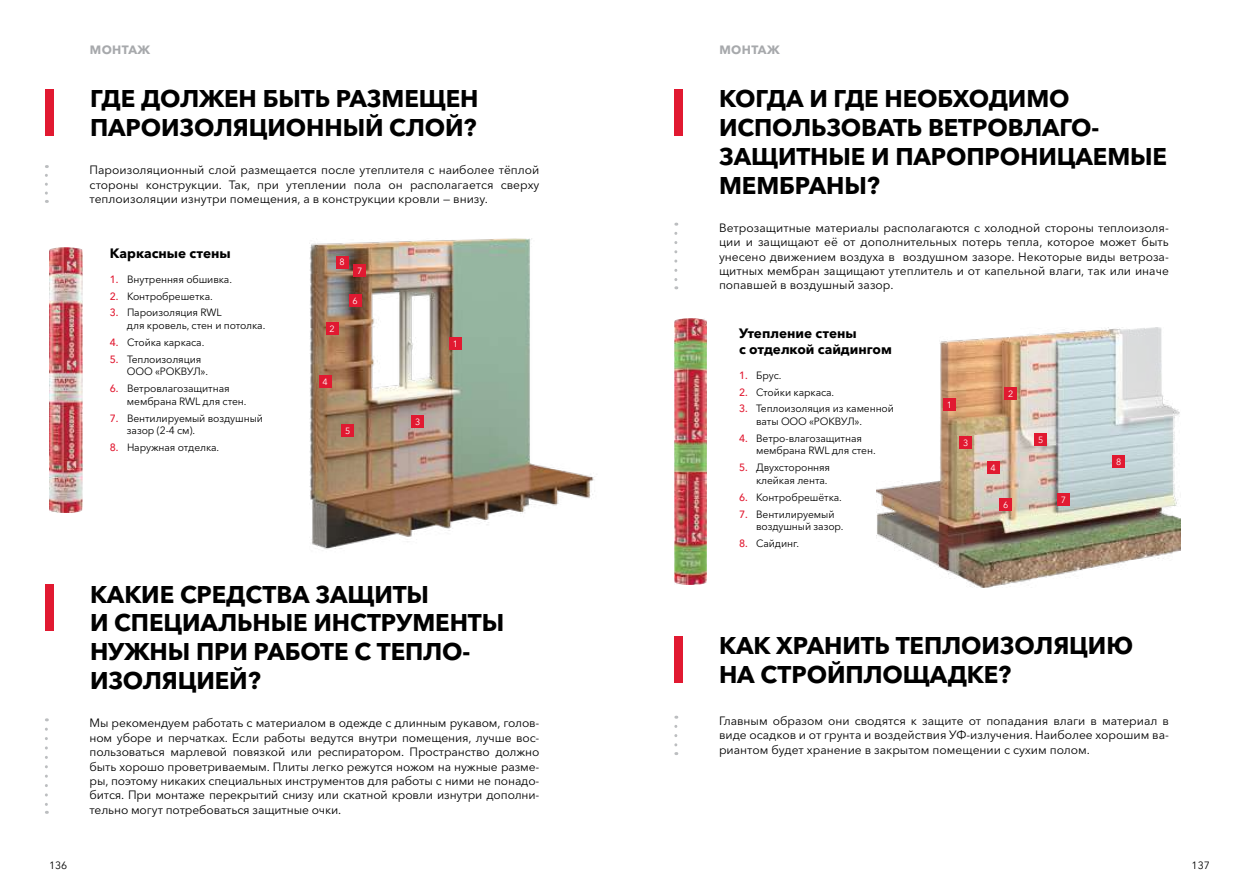
<style>
.page{position:relative;width:1259px;height:893px;background:#fff}
.page>*{position:absolute;margin:0;border:0;box-sizing:border-box;transform-origin:0 0}
.t1{font:700 24px/28.8px "Avenir Next Cyr";letter-spacing:-.005em;color:#000}
.t2{font:700 13.5px/16.2px "Avenir Next Cyr";color:#000}
.t3{font:12px/14.4px "Avenir Next Cyr";color:#000;text-align:justify}
.t4{font:700 12px "Avenir Next Cyr";letter-spacing:.03em;color:#a7a9ac}
.t5{font:10.5px/12.6px "Avenir Next Cyr";letter-spacing:-.01em;color:#000}
.t6{font:9px "Avenir Next Cyr";color:#fff}
.s1{font-weight:500;color:#e11931}
</style>
<div class="page">
<div style="left:45px;top:89px;width:8px;height:47px;background:#e11931"></div>
<svg style="left:45px;top:175px;width:3px;height:28px"></svg>
<div style="left:45px;top:584px;width:8px;height:47px;background:#e11931"></div>
<svg style="left:45px;top:729px;width:3px;height:85px"></svg>
<img style="left:309px;top:238px;width:285px;height:311px">
<div style="left:449px;top:337px;width:13px;height:13px;background:#e11931"></div>
<div style="left:326px;top:322px;width:12px;height:13px;background:#e11931"></div>
<div style="left:336px;top:256px;width:13px;height:12px;background:#e11931"></div>
<div style="left:353px;top:264px;width:13px;height:13px;background:#e11931"></div>
<div style="left:349px;top:294px;width:13px;height:13px;background:#e11931"></div>
<div style="left:319px;top:375px;width:12px;height:13px;background:#e11931"></div>
<div style="left:341px;top:424px;width:13px;height:13px;background:#e11931"></div>
<div style="left:411px;top:415px;width:13px;height:13px;background:#e11931"></div>
<div style="left:674px;top:89px;width:8px;height:47px;background:#e11931"></div>
<svg style="left:674px;top:233px;width:3px;height:56px"></svg>
<div style="left:674px;top:636px;width:8px;height:47px;background:#e11931"></div>
<svg style="left:674px;top:726px;width:3px;height:29px"></svg>
<img style="left:876px;top:327px;width:304px;height:260px">
<div style="left:943px;top:398px;width:12px;height:13px;background:#e11931"></div>
<div style="left:1004px;top:387px;width:13px;height:13px;background:#e11931"></div>
<div style="left:959px;top:436px;width:13px;height:13px;background:#e11931"></div>
<div style="left:1034px;top:433px;width:13px;height:13px;background:#e11931"></div>
<div style="left:987px;top:461px;width:12px;height:13px;background:#e11931"></div>
<div style="left:999px;top:498px;width:13px;height:13px;background:#e11931"></div>
<div style="left:1057px;top:493px;width:13px;height:12px;background:#e11931"></div>
<div style="left:1112px;top:455px;width:13px;height:13px;background:#e11931"></div>
<img style="left:49px;top:247px;width:33px;height:266px">
<img style="left:674px;top:319px;width:33px;height:265px">
<p class="t4" style="left:90px;top:42px;width:62px">МОНТАЖ</p>
<h1 class="t1" style="left:90px;top:84px;width:390px">ГДЕ ДОЛЖЕН БЫТЬ РАЗМЕЩЕН<br>ПАРОИЗОЛЯЦИОННЫЙ СЛОЙ?</h1>
<p class="t3" style="left:90px;top:163px;width:451px">Пароизоляционный слой размещается после утеплителя с наиболее тёплой стороны конструкции. Так, при утеплении пола он располагается сверху теплоизоляции изнутри помещения, а в конструкции кровли — внизу.</p>
<p class="t2" style="left:110px;top:245px;width:122px">Каркасные стены</p>
<p class="t5" style="left:110px;top:273px;width:124px"><span class="s1">1.</span> Внутренняя обшивка.</p>
<p class="t5" style="left:110px;top:290px;width:104px"><span class="s1">2.</span> Контробрешетка.</p>
<p class="t5" style="left:127px;top:306px;width:140px;text-indent:-17px"><span class="s1">3.</span> Пароизоляция RWL<br>для кровель, стен и -потолка.</p>
<p class="t5" style="left:110px;top:336px;width:96px"><span class="s1">4.</span> Стойка каркаса.</p>
<p class="t5" style="left:127px;top:353px;width:83px;text-indent:-17px"><span class="s1">5.</span> Теплоизоляция<br>ООО «РОКВУЛ».</p>
<p class="t5" style="left:127px;top:382px;width:121px;text-indent:-17px"><span class="s1">6.</span> Ветровлагозащитная мембрана RWL для стен.</p>
<p class="t5" style="left:127px;top:412px;width:138px;text-indent:-17px"><span class="s1">7.</span> Вентилируемый воздушный зазор (2-4 см).</p>
<p class="t5" style="left:110px;top:441px;width:111px"><span class="s1">8.</span> Наружная отделка.</p>
<p class="t6" style="left:340px;top:257px;width:7px">8</p>
<p class="t6" style="left:357px;top:265px;width:7px">7</p>
<p class="t6" style="left:329px;top:324px;width:7px">2</p>
<p class="t6" style="left:353px;top:295px;width:7px">6</p>
<p class="t6" style="left:322px;top:377px;width:7px">4</p>
<p class="t6" style="left:345px;top:425px;width:7px">5</p>
<p class="t6" style="left:415px;top:417px;width:7px">3</p>
<p class="t6" style="left:453px;top:339px;width:7px">1</p>
<h1 class="t1" style="left:90px;top:580px;width:416px">КАКИЕ СРЕДСТВА ЗАЩИТЫ<br>И СПЕЦИАЛЬНЫЕ ИНСТРУМЕНТЫ<br>НУЖНЫ ПРИ РАБОТЕ С ТЕПЛО-<br>ИЗОЛЯЦИЕЙ?</h1>
<p class="t3" style="left:90px;top:716px;width:451px">Мы рекомендуем работать с материалом в одежде с длинным рукавом, голов&shy;ном уборе и перчатках. Если работы ведутся внутри помещения, лучше вос&shy;пользоваться марлевой повязкой или респиратором. Пространство должно быть хорошо проветриваемым. Плиты легко режутся ножом на нужные разме&shy;ры, поэтому никаких специальных инструментов для работы с ними не понадо&shy;бится. При монтаже перекрытий снизу или скатной кровли изнутри дополни&shy;тельно могут потребоваться защитные очки.</p>
<p class="t4" style="left:719px;top:42px;width:62px">МОНТАЖ</p>
<h1 class="t1" style="left:719px;top:84px;width:449px">КОГДА И ГДЕ НЕОБХОДИМО<br>ИСПОЛЬЗОВАТЬ ВЕТРОВЛАГО-<br>ЗАЩИТНЫЕ И ПАРОПРОНИЦАЕМЫЕ<br>МЕМБРАНЫ?</h1>
<p class="t3" style="left:719px;top:220px;width:451px">Ветрозащитные материалы располагаются с холодной стороны теплоизоля&shy;ции и защищают её от дополнительных потерь тепла, которое может быть унесено движением воздуха в воздушном зазоре. Некоторые виды ветроза&shy;щитных мембран защищают утеплитель и от капельной влаги, так или иначе попавшей в воздушный зазор.</p>
<p class="t2" style="left:739px;top:325px;width:154px">Утепление стены<br>с отделкой сайдингом</p>
<p class="t5" style="left:739px;top:369px;width:44px"><span class="s1">1.</span> Брус.</p>
<p class="t5" style="left:739px;top:386px;width:97px"><span class="s1">2.</span> Стойки каркаса.</p>
<p class="t5" style="left:756px;top:402px;width:139px;text-indent:-17px"><span class="s1">3.</span> Теплоизоляция из каменной ваты ООО «РОКВУЛ».</p>
<p class="t5" style="left:756px;top:432px;width:121px;text-indent:-17px"><span class="s1">4.</span> Ветро-влагозащитная мембрана RWL для стен.</p>
<p class="t5" style="left:739px;top:461px;width:93px;text-align:right"><span class="s1">5.</span> Двухсторонняя клейкая лента.</p>
<p class="t5" style="left:739px;top:491px;width:104px"><span class="s1">6.</span> Контробрешётка.</p>
<p class="t5" style="left:756px;top:508px;width:89px;text-indent:-17px"><span class="s1">7.</span> Вентилируемый воздушный зазор.</p>
<p class="t5" style="left:739px;top:537px;width:62px"><span class="s1">8.</span> Сайдинг.</p>
<p class="t6" style="left:947px;top:400px;width:7px">1</p>
<p class="t6" style="left:1008px;top:388px;width:7px">2</p>
<p class="t6" style="left:963px;top:437px;width:7px">3</p>
<p class="t6" style="left:1038px;top:434px;width:7px">5</p>
<p class="t6" style="left:990px;top:462px;width:7px">4</p>
<p class="t6" style="left:1003px;top:500px;width:7px">6</p>
<p class="t6" style="left:1061px;top:494px;width:7px">7</p>
<p class="t6" style="left:1116px;top:457px;width:7px">8</p>
<h1 class="t1" style="left:719px;top:631px;width:415px">КАК ХРАНИТЬ ТЕПЛОИЗОЛЯЦИЮ<br>НА СТРОЙПЛОЩАДКЕ?</h1>
<p class="t3" style="left:719px;top:713px;width:451px">Главным образом они сводятся к защите от попадания влаги в материал в виде осадков и от грунта и воздействия УФ-излучения. Наиболее хорошим ва&shy;риантом будет хранение в закрытом помещении с сухим полом.</p>
<p class="t5" style="left:49px;top:859px;width:20px">136</p>
<p class="t5" style="left:1191px;top:859px;width:20px">137</p>
</div>
